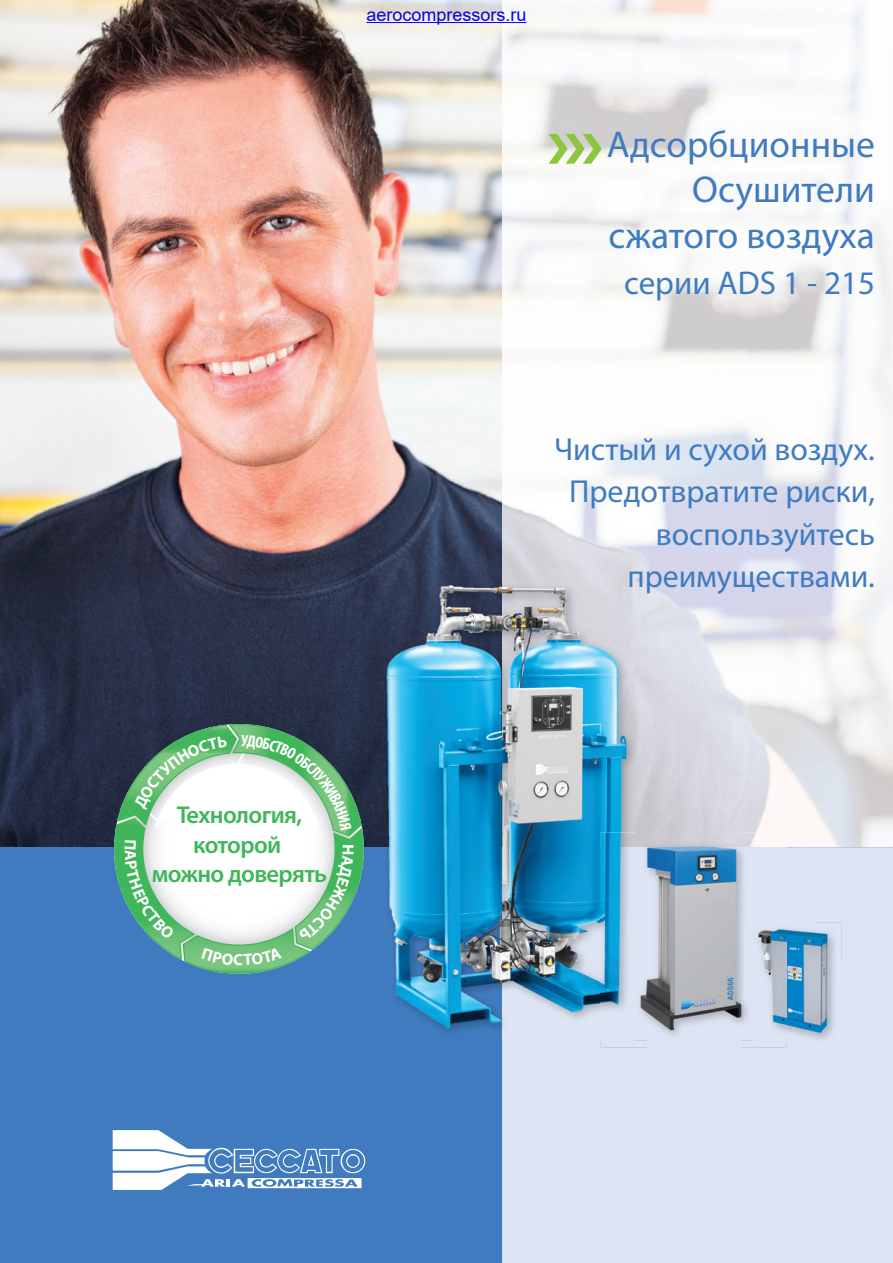
<style>
.page{position:relative;width:893px;height:1263px;background:#fff}
.page>*{position:absolute;margin:0;border:0;box-sizing:border-box;transform-origin:0 0}
.t1{font:37.5px/45.6px "Myriad Pro";color:#407bbf;text-align:right}
.t2{font:33px "Myriad Pro";color:#407bbf}
.t3{font:31.8px/42.5px "Myriad Pro";color:#407bbf;text-align:right}
.t4{font:600 24.45px/29.2px "Myriad Pro";letter-spacing:-.025em;color:#3fb659;text-align:center}
.t5{font:18px "Arial";color:#00f}
</style>
<div class="page">
<img style="left:0;top:0;width:502px;height:847px">
<div style="left:0;top:847px;width:893px;height:416px;background:#407bbf"></div>
<div style="left:502px;top:847px;width:391px;height:416px;background:#dde4f3"></div>
<img style="left:0;top:30px;width:44px;height:205px">
<img style="left:0;top:250px;width:4px;height:264px">
<svg style="left:113px;top:1130px;width:252px;height:59px"></svg>
<img style="left:382px;top:580px;width:255px;height:4px">
<img style="left:445px;top:1031px;width:190px;height:8px">
<img style="left:366px;top:584px;width:136px;height:447px">
<img style="left:502px;top:584px;width:135px;height:263px">
<img style="left:502px;top:847px;width:141px;height:184px">
<img style="left:738px;top:832px;width:48px;height:15px">
<div style="left:753px;top:847px;width:33px;height:76px;background:#dde4f3"></div>
<img style="left:601px;top:1039px;width:185px;height:8px">
<img style="left:601px;top:832px;width:34px;height:15px">
<img style="left:643px;top:841px;width:110px;height:103px">
<img style="left:643px;top:944px;width:102px;height:48px">
<img style="left:635px;top:992px;width:118px;height:49px">
<svg style="left:635px;top:1031px;width:2px;height:8px"></svg>
<svg style="left:635px;top:832px;width:8px;height:15px"></svg>
<img style="left:753px;top:1040px;width:85px;height:4px">
<img style="left:838px;top:923px;width:4px;height:39px">
<img style="left:838px;top:962px;width:4px;height:78px">
<img style="left:745px;top:923px;width:93px;height:117px">
<svg style="left:549px;top:134px;width:53px;height:30px"></svg>
<hr style="left:366px;top:22px;width:160px;height:1px;background:#00f">
<svg style="left:114px;top:724px;width:250px;height:250px"></svg>
<p class="t5" style="left:366px;top:2px;width:162px">aerocompressors.ru</p>
<p class="t1" style="left:607px;top:121px;width:270px">Адсорбционные<br>Осушители сжатого воздуха</p>
<p class="t2" style="left:624px;top:262px;width:252px">серии ADS 1 - 215</p>
<p class="t3" style="left:554px;top:427px;width:322px">Чистый и сухой воздух.<br>Предотвратите риски, воспользуйтесь преимуществами.</p>
<p class="t4" style="left:152px;top:800px;width:177px">Технология, которой<br>можно доверять</p>
</div>
